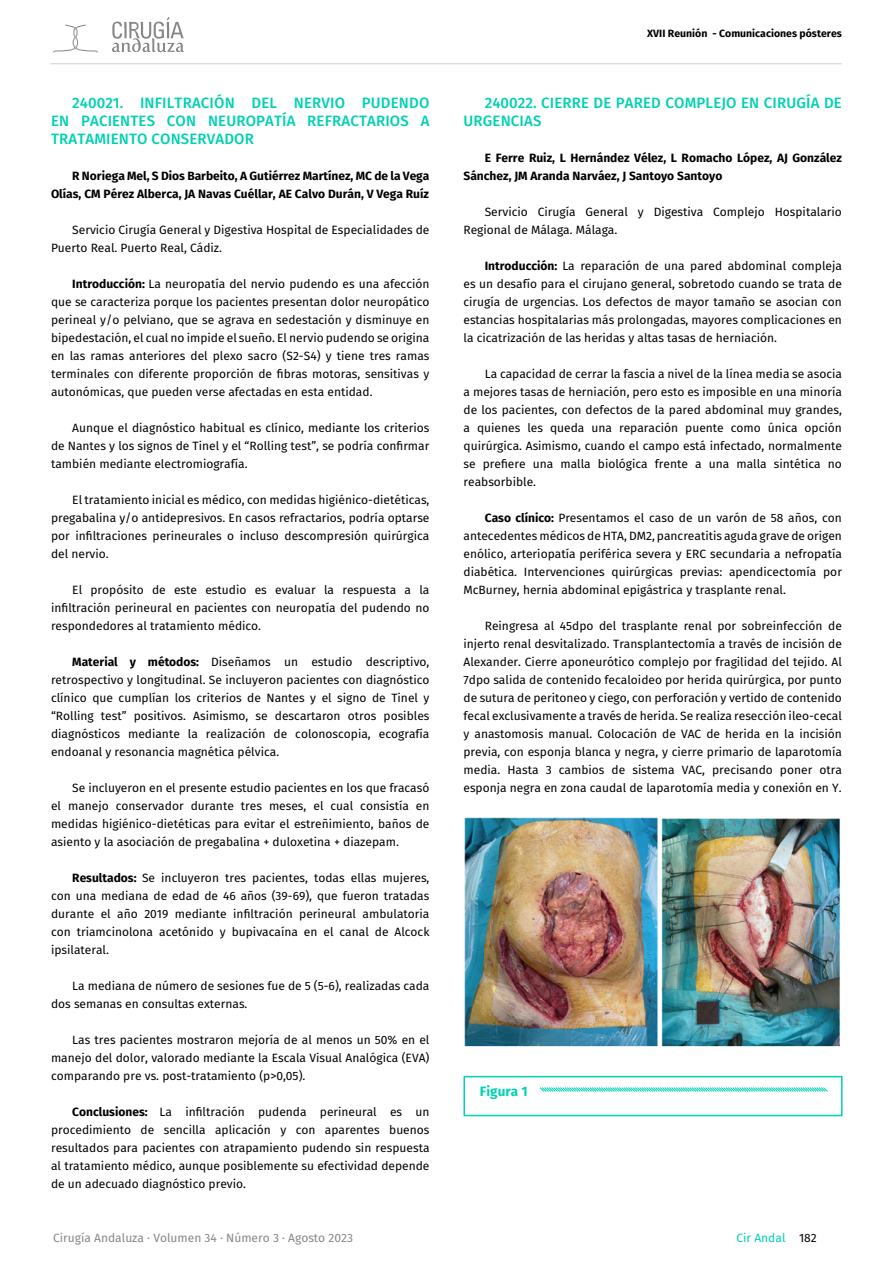
<style>
.page{position:relative;width:893px;height:1263px;background:#fff}
.page>*{position:absolute;margin:0;border:0;box-sizing:border-box;transform-origin:0 0}
.t1{font:500 15px/18px "Fira Sans";letter-spacing:.01em;color:#00d1b2;text-align:justify}
.t2{font:700 13.5px "Fira Sans";color:#00d1b2}
.t3{font:12px/18px "Fira Sans";color:#000;text-align:justify}
.t4{font:700 12px/18px "Fira Sans";color:#000;text-align:right}
.t5{font:12px "Fira Sans";color:#878787}
.t6{font:12px "Fira Sans";color:#00d1b2}
.t7{font:700 10.5px "Fira Sans";color:#000}
.s1{font-weight:700}
.s2{color:#000}
</style>
<div class="page">
<svg style="left:53px;top:24px;width:45px;height:29px"></svg>
<svg style="left:112px;top:17px;width:72px;height:35px"></svg>
<hr style="left:50px;top:64px;width:792px;height:1px;background:#d1d1d1">
<img style="left:464px;top:817px;width:376px;height:230px">
<div style="left:463px;top:1076px;width:380px;height:40px;border:2px solid #00d1b2"></div>
<svg style="left:539px;top:1087px;width:289px;height:5px"></svg>
<p class="t1" style="left:51px;top:93px;width:380px;text-indent:21px">240021. INFILTRACIÓN DEL NERVIO PUDENDO EN PACIENTES CON NEUROPATÍA REFRACTARIOS A TRATAMIENTO CONSERVADOR</p>
<p class="t4" style="left:51px;top:166px;width:380px">R Noriega Mel, S Dios Barbeito, A Gutiérrez Martínez, MC de la Vega<br>Olías, CM Pérez Alberca, JA Navas Cuéllar, AE Calvo Durán, V Vega Ruíz</p>
<p class="t3" style="left:51px;top:220px;width:380px;text-indent:21px">Servicio Cirugía General y Digestiva Hospital de Especialidades de<br>Puerto Real. Puerto Real, Cádiz.</p>
<p class="t3" style="left:51px;top:274px;width:380px;text-indent:21px"><span class="s1">Introducción:</span> La neuropatía del nervio pudendo es una afección que se caracteriza porque los pacientes presentan dolor neuropático perineal y/o pelviano, que se agrava en sedestación y disminuye en bipedestación, el cual no impide el sueño. El nervio pudendo se origina en las ramas anteriores del plexo sacro (S2-S4) y tiene tres ramas terminales con diferente proporción de fibras motoras, sensitivas y autonómicas, que pueden verse afectadas en esta entidad.</p>
<p class="t3" style="left:51px;top:418px;width:380px;text-indent:21px">Aunque el diagnóstico habitual es clínico, mediante los criterios de Nantes y los signos de Tinel y el “Rolling test”, se podría confirmar también mediante electromiografía.</p>
<p class="t3" style="left:51px;top:490px;width:380px;text-indent:21px">El tratamiento inicial es médico, con medidas higiénico-dietéticas, pregabalina y/o antidepresivos. En casos refractarios, podría optarse por infiltraciones perineurales o incluso descompresión quirúrgica del nervio.</p>
<p class="t3" style="left:51px;top:580px;width:380px;text-indent:21px">El propósito de este estudio es evaluar la respuesta a la infiltración perineural en pacientes con neuropatía del pudendo no respondedores al tratamiento médico.</p>
<p class="t3" style="left:51px;top:652px;width:380px;text-indent:21px"><span class="s1">Material y métodos:</span> Diseñamos un estudio descriptivo, retrospectivo y longitudinal. Se incluyeron pacientes con diagnóstico clínico que cumplían los criterios de Nantes y el signo de Tinel y “Rolling test” positivos. Asimismo, se descartaron otros posibles diagnósticos mediante la realización de colonoscopia, ecografía endoanal y resonancia magnética pélvica.</p>
<p class="t3" style="left:51px;top:778px;width:380px;text-indent:21px">Se incluyeron en el presente estudio pacientes en los que fracasó el manejo conservador durante tres meses, el cual consistía en medidas higiénico-dietéticas para evitar el estreñimiento, baños de asiento y la asociación de pregabalina + duloxetina + diazepam.</p>
<p class="t3" style="left:51px;top:868px;width:380px;text-indent:21px"><span class="s1">Resultados:</span> Se incluyeron tres pacientes, todas ellas mujeres, con una mediana de edad de 46 años (39-69), que fueron tratadas durante el año 2019 mediante infiltración perineural ambulatoria con triamcinolona acetónido y bupivacaína en el canal de Alcock ipsilateral.</p>
<p class="t3" style="left:51px;top:976px;width:380px;text-indent:21px">La mediana de número de sesiones fue de 5 (5-6), realizadas cada dos semanas en consultas externas.</p>
<p class="t3" style="left:51px;top:1030px;width:380px;text-indent:21px">Las tres pacientes mostraron mejoría de al menos un 50% en el manejo del dolor, valorado mediante la Escala Visual Analógica (EVA) comparando pre vs. post-tratamiento (p&gt;0,05).</p>
<p class="t3" style="left:51px;top:1102px;width:380px;text-indent:21px"><span class="s1">Conclusiones:</span> La infiltración pudenda perineural es un procedimiento de sencilla aplicación y con aparentes buenos resultados para pacientes con atrapamiento pudendo sin respuesta al tratamiento médico, aunque posiblemente su efectividad depende de un adecuado diagnóstico previo.</p>
<p class="t7" style="left:647px;top:25px;width:196px">XVII Reunión - Comunicaciones pósteres</p>
<p class="t1" style="left:464px;top:93px;width:380px;text-indent:21px">240022. CIERRE DE PARED COMPLEJO EN CIRUGÍA DE<br>URGENCIAS</p>
<p class="t4" style="left:463px;top:148px;width:380px;text-align:left;text-indent:21px">E Ferre Ruiz, L Hernández Vélez, L Romacho López, AJ González<br>Sánchez, JM Aranda Narváez, J Santoyo Santoyo</p>
<p class="t3" style="left:463px;top:202px;width:380px;text-indent:21px">Servicio Cirugía General y Digestiva Complejo Hospitalario<br>Regional de Málaga. Málaga.</p>
<p class="t3" style="left:463px;top:256px;width:380px;text-indent:21px"><span class="s1">Introducción:</span> La reparación de una pared abdominal compleja es un desafío para el cirujano general, sobretodo cuando se trata de cirugía de urgencias. Los defectos de mayor tamaño se asocian con estancias hospitalarias más prolongadas, mayores complicaciones en la cicatrización de las heridas y altas tasas de herniación.</p>
<p class="t3" style="left:463px;top:364px;width:380px;text-indent:21px">La capacidad de cerrar la fascia a nivel de la línea media se asocia a mejores tasas de herniación, pero esto es imposible en una minoría de los pacientes, con defectos de la pared abdominal muy grandes, a quienes les queda una reparación puente como única opción quirúrgica. Asimismo, cuando el campo está infectado, normalmente se prefiere una malla biológica frente a una malla sintética no reabsorbible.</p>
<p class="t3" style="left:463px;top:508px;width:380px;text-indent:21px"><span class="s1">Caso clínico:</span> Presentamos el caso de un varón de 58 años, con antecedentes médicos de HTA, DM2, pancreatitis aguda grave de origen enólico, arteriopatía periférica severa y ERC secundaria a nefropatía diabética. Intervenciones quirúrgicas previas: apendicectomía por McBurney, hernia abdominal epigástrica y trasplante renal.</p>
<p class="t3" style="left:463px;top:616px;width:380px;text-indent:21px">Reingresa al 45dpo del trasplante renal por sobreinfección de injerto renal desvitalizado. Transplantectomía a través de incisión de Alexander. Cierre aponeurótico complejo por fragilidad del tejido. Al 7dpo salida de contenido fecaloideo por herida quirúrgica, por punto de sutura de peritoneo y ciego, con perforación y vertido de contenido fecal exclusivamente a través de herida. Se realiza resección ileo-cecal y anastomosis manual. Colocación de VAC de herida en la incisión previa, con esponja blanca y negra, y cierre primario de laparotomía media. Hasta 3 cambios de sistema VAC, precisando poner otra esponja negra en zona caudal de laparotomía media y conexión en Y.</p>
<p class="t2" style="left:480px;top:1079px;width:49px">Figura 1</p>
<p class="t5" style="left:53px;top:1229px;width:301px">Cirugía Andaluza · Volumen 34 · Número 3 · Agosto 2023</p>
<p class="t6" style="left:736px;top:1229px;width:82px">Cir Andal <span class="s2">182</span></p>
</div>
